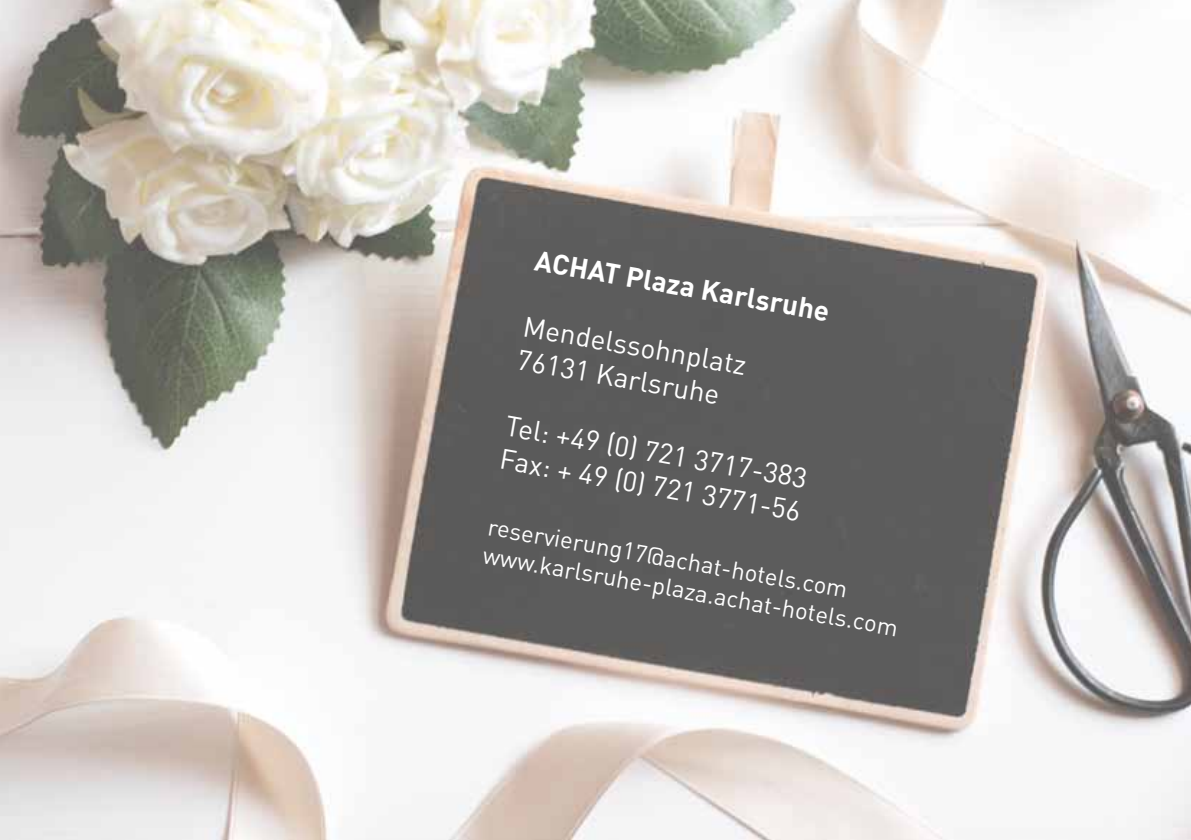
<style>
.page{position:relative;width:1191px;height:840px;background:#fff}
.page>*{position:absolute;margin:0;border:0;box-sizing:border-box;transform-origin:0 0}
.t1{font:28px/33.6px "DIN Pro";color:#fff}
.t2{font:700 28px "DIN Pro";color:#fff}
.t3{font:24px/28.8px "DIN Pro";color:#fff}
</style>
<div class="page">
<img style="left:0;top:0;width:1191px;height:839px">
<p class="t2" style="left:539px;top:236px;width:300px;rotate:10deg">ACHAT Plaza Karlsruhe</p>
<p class="t1" style="left:527px;top:306px;width:228px;rotate:10deg">Mendelssohnplatz<br>76131 Karlsruhe</p>
<p class="t1" style="left:509px;top:406px;width:307px;rotate:10deg">Tel: +49 (0) 721 3717-383<br>Fax: + 49 (0) 721 3771-56</p>
<p class="t3" style="left:491px;top:509px;width:422px;rotate:10deg">reservierung17@achat-hotels.com www.karlsruhe-plaza.achat-hotels.com</p>
</div>
